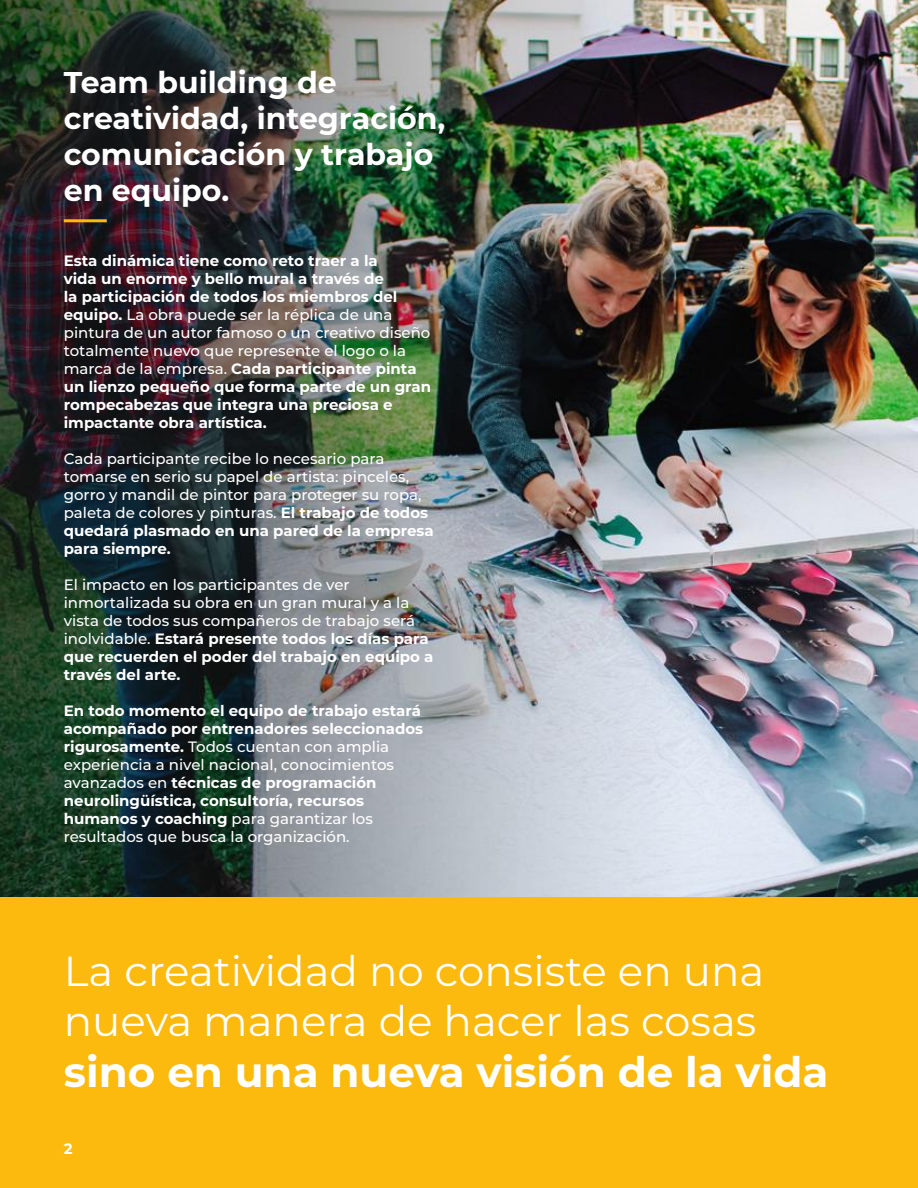
<style>
.page{position:relative;width:918px;height:1188px;background:#fff}
.page>*{position:absolute;margin:0;border:0;box-sizing:border-box;transform-origin:0 0}
.t1{font:42px/50.4px "Montserrat";color:#fff}
.t2{font:700 42px "Montserrat";color:#fff}
.t3{font:700 30px/36px "Montserrat";color:#fff}
.t4{font:700 15px/18px "Montserrat";color:#fff}
.t5{font:500 15px/18px "Montserrat";color:#fff}
.s1{font-weight:500}
.s2{font-weight:700}
</style>
<div class="page">
<img style="left:0;top:0;width:918px;height:897px">
<hr style="left:64px;top:219px;width:43px;height:3px;background:#fbba0d">
<div style="left:0;top:897px;width:918px;height:291px;background:#fbba0d"></div>
<h2 class="t3" style="left:64px;top:63px;width:383px">Team building de creatividad, integración, comunicación y trabajo en equipo.</h2>
<p class="t4" style="left:64px;top:251px;width:369px">Esta dinámica tiene como reto traer a la<br>vida un enorme y bello mural a través de<br>la participación de todos los miembros del equipo. <span class="s1">La obra puede ser la réplica de una pintura de un autor famoso o un creativo diseño totalmente nuevo que represente el logo o la marca de la empresa.</span> Cada participante pinta un lienzo pequeño que forma parte de un gran rompecabezas que integra una preciosa e impactante obra artística.</p>
<p class="t5" style="left:64px;top:449px;width:372px">Cada participante recibe lo necesario para tomarse en serio su papel de artista: pinceles, gorro y mandil de pintor para proteger su ropa, paleta de colores y pinturas. <span class="s2">El trabajo de todos quedará plasmado en una pared de la empresa para siempre.</span></p>
<p class="t5" style="left:64px;top:575px;width:371px">El impacto en los participantes de ver inmortalizada su obra en un gran mural y a la vista de todos sus compañeros de trabajo será inolvidable. <span class="s2">Estará presente todos los días para que recuerden el poder del trabajo en equipo a través del arte.</span></p>
<p class="t4" style="left:64px;top:701px;width:361px">En todo momento el equipo de trabajo estará acompañado por entrenadores seleccionados rigurosamente. <span class="s1">Todos cuentan con amplia experiencia a nivel nacional, conocimientos avanzados en</span> técnicas de programación neurolingüística, consultoría, recursos humanos y coaching <span class="s1">para garantizar los resultados que busca la organización.</span></p>
<h1 class="t1" style="left:64px;top:944px;width:702px">La creatividad no consiste en una nueva manera de hacer las cosas</h1>
<h1 class="t2" style="left:64px;top:1041px;width:766px">sino en una nueva visión de la vida</h1>
<p class="t4" style="left:64px;top:1139px;width:10px">2</p>
</div>
